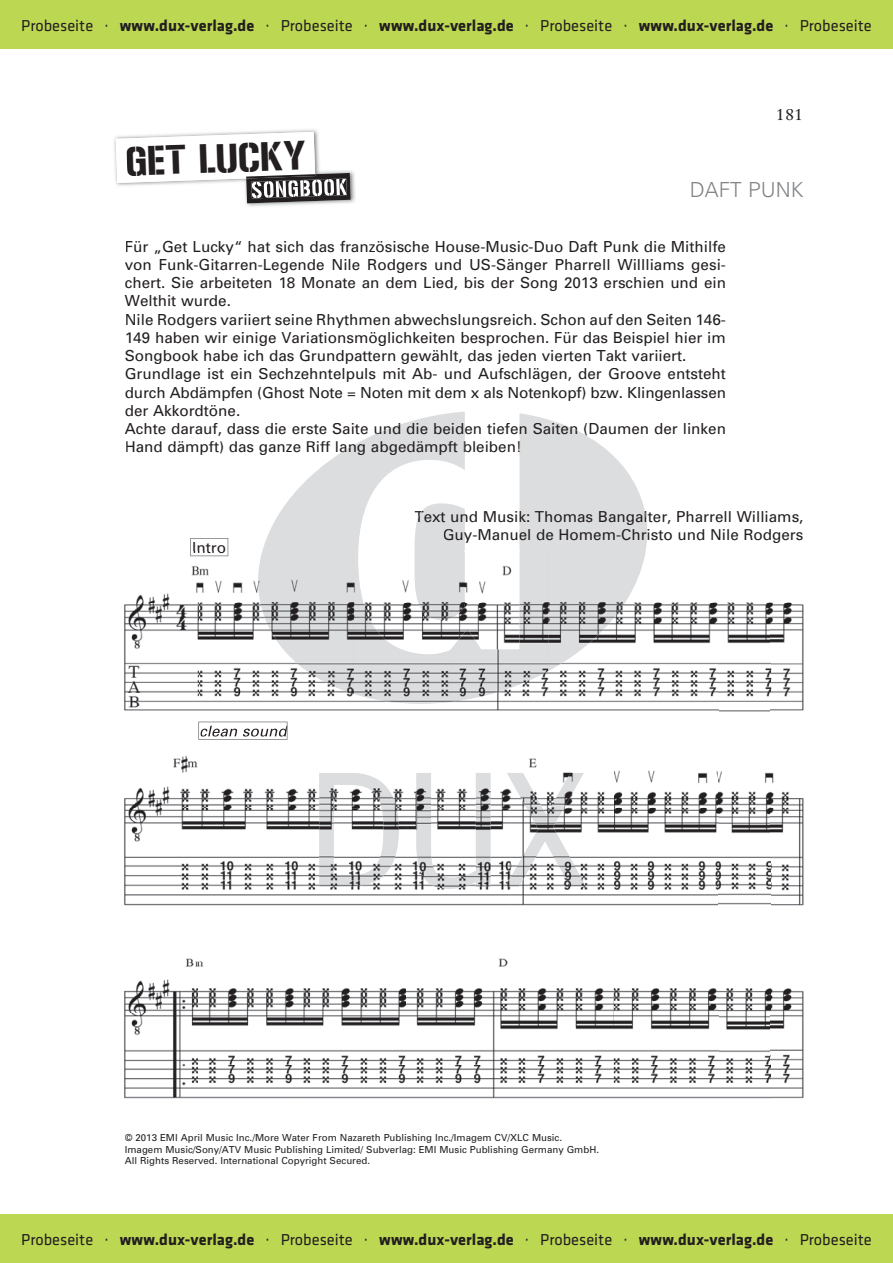
<style>
.page{position:relative;width:893px;height:1263px;background:#fff}
.page>*{position:absolute;margin:0;border:0;box-sizing:border-box;transform-origin:0 0}
.t1{font:36px "Gunplay";color:#231f20;scale:.95 1}
.t2{font:300 20.7px "Univers";color:#808285}
.t3{font:16.65px "Stempel Garamond";color:#231f20;scale:1.11 1}
.t4{font:700 16.35px "Klavika";color:#231f20}
.t5{font:15.15px/18.3px "Univers";color:#231f20}
.t6{font:9.75px/11.6px "Univers";color:#231f20}
.s1{font-weight:400}
</style>
<div class="page">
<svg style="left:281px;top:412px;width:364px;height:99px"></svg>
<div style="left:0;top:0;width:893px;height:49px;background:#bcd752"></div>
<div style="left:0;top:1214px;width:893px;height:49px;background:#bcd752"></div>
<img style="left:136px;top:556px;width:124px;height:47px">
<img style="left:634px;top:602px;width:157px;height:1px">
<img style="left:124px;top:603px;width:136px;height:51px">
<img style="left:625px;top:603px;width:146px;height:41px">
<img style="left:771px;top:603px;width:33px;height:496px">
<img style="left:124px;top:654px;width:179px;height:52px">
<img style="left:303px;top:694px;width:51px;height:8px">
<img style="left:497px;top:662px;width:222px;height:44px">
<img style="left:719px;top:662px;width:52px;height:403px">
<img style="left:124px;top:706px;width:595px;height:359px">
<img style="left:124px;top:1065px;width:647px;height:34px">
<img style="left:257px;top:556px;width:388px;height:46px">
<img style="left:260px;top:602px;width:365px;height:51px">
<img style="left:287px;top:653px;width:67px;height:41px">
<img style="left:354px;top:653px;width:97px;height:51px">
<img style="left:451px;top:653px;width:97px;height:49px">
<img style="left:548px;top:653px;width:29px;height:18px">
<img style="left:319px;top:773px;width:80px;height:76px">
<img style="left:319px;top:848px;width:78px;height:38px">
<img style="left:507px;top:773px;width:77px;height:75px">
<img style="left:505px;top:848px;width:81px;height:38px">
<img style="left:416px;top:773px;width:74px;height:116px">
<svg style="left:337px;top:423px;width:250px;height:32px"></svg>
<img style="left:287px;top:725px;width:1px;height:12px">
<svg style="left:198px;top:722px;width:89px;height:18px"></svg>
<svg style="left:190px;top:511px;width:457px;height:45px"></svg>
<img style="left:114px;top:129px;width:241px;height:78px">
<img style="left:246px;top:173px;width:105px;height:30px">
<svg style="left:116px;top:132px;width:199px;height:51px"></svg>
<img style="left:251px;top:178px;width:96px;height:20px">
<p class="t4" style="left:21px;top:16px;width:852px"><span class="s1">Probeseite ·</span> www.dux-verlag.de <span class="s1">· Probeseite ·</span> www.dux-verlag.de <span class="s1">· Probeseite ·</span> www.dux-verlag.de <span class="s1">· Probeseite</span></p>
<h1 class="t1" style="left:125px;top:141px;width:191px;rotate:-2deg">GET LUCKY</h1>
<p class="t3" style="left:776px;top:105px;width:26px">181</p>
<h2 class="t2" style="left:690px;top:177px;width:115px">DAFT PUNK</h2>
<p class="t5" style="left:125px;top:237px;width:603px">Für „Get Lucky“ hat sich das französische House-Music-Duo Daft Punk die Mithilfe von Funk-Gitarren-Legende Nile Rodgers und US-Sänger Pharrell Willliams gesi&shy;chert. Sie arbeiteten 18 Monate an dem Lied, bis der Song 2013 erschien und ein Welthit wurde.<br>Nile Rodgers variiert seine Rhythmen abwechslungsreich. Schon auf den Seiten 146- 149 haben wir einige Variationsmöglichkeiten besprochen. Für das Beispiel hier im Songbook habe ich das Grundpattern gewählt, das jeden vierten Takt variiert.<br>Grundlage ist ein Sechzehntelpuls mit Ab- und Aufschlägen, der Groove entsteht durch Abdämpfen (Ghost Note = Noten mit dem x als Notenkopf) bzw. Klingenlassen der Akkordtöne.<br>Achte darauf, dass die erste Saite und die beiden tiefen Saiten (Daumen der linken Hand dämpft) das ganze Riff lang abgedämpft bleiben!</p>
<p class="t5" style="left:192px;top:538px;width:35px">Intro</p>
<p class="t5" style="left:414px;top:508px;width:391px;text-align:right">Text und Musik: Thomas Bangalter, Pharrell Williams,<br>Guy-Manuel de Homem-Christo und Nile Rodgers</p>
<p class="t6" style="left:125px;top:1132px;width:476px">© 2013 EMI April Music Inc./More Water From Nazareth Publishing Inc./Imagem CV/XLC Music.<br>Imagem Music/Sony/ATV Music Publishing Limited/ Subverlag: EMI Music Publishing Germany GmbH.<br>All Rights Reserved. International Copyright Secured.</p>
<p class="t4" style="left:21px;top:1230px;width:852px"><span class="s1">Probeseite ·</span> www.dux-verlag.de <span class="s1">· Probeseite ·</span> www.dux-verlag.de <span class="s1">· Probeseite ·</span> www.dux-verlag.de <span class="s1">· Probeseite</span></p>
</div>
